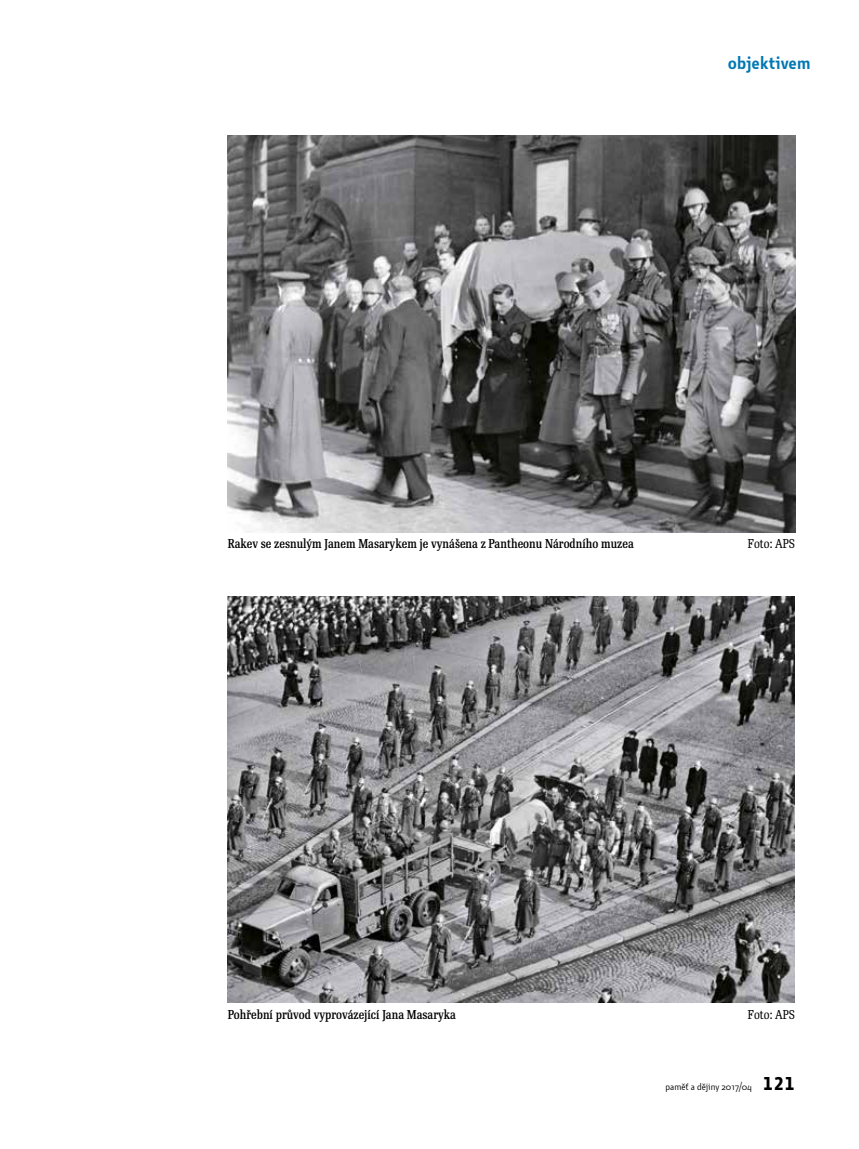
<style>
.page{position:relative;width:859px;height:1149px;background:#fff}
.page>*{position:absolute;margin:0;border:0;box-sizing:border-box;transform-origin:0 0}
.t1{font:600 18px "Botanika Std";color:#0078b3}
.t2{font:500 12.45px "Re Public Std Cond";color:#000}
.t3{font:12.45px "Re Public Std Cond";color:#000}
.t4{font:9.75px "Botanika Std";color:#000}
.s1{font-family:"Botanika Mono";font-weight:700;font-size:18px}
</style>
<div class="page">
<img style="left:228px;top:135px;width:567px;height:397px">
<img style="left:228px;top:596px;width:567px;height:405px">
<h1 class="t1" style="left:728px;top:51px;width:84px">objektivem</h1>
<p class="t2" style="left:228px;top:535px;width:407px">Rakev se zesnulým Janem Masarykem je vynášena z Pantheonu Národního muzea</p>
<p class="t3" style="left:748px;top:536px;width:49px">Foto: APS</p>
<p class="t2" style="left:228px;top:1005px;width:230px">Pohřební průvod vyprovázející Jana Masaryka</p>
<p class="t3" style="left:748px;top:1005px;width:49px">Foto: APS</p>
<p class="t4" style="left:665px;top:1080px;width:131px">paměť a dějiny 2017/04 <span class="s1">121</span></p>
</div>
